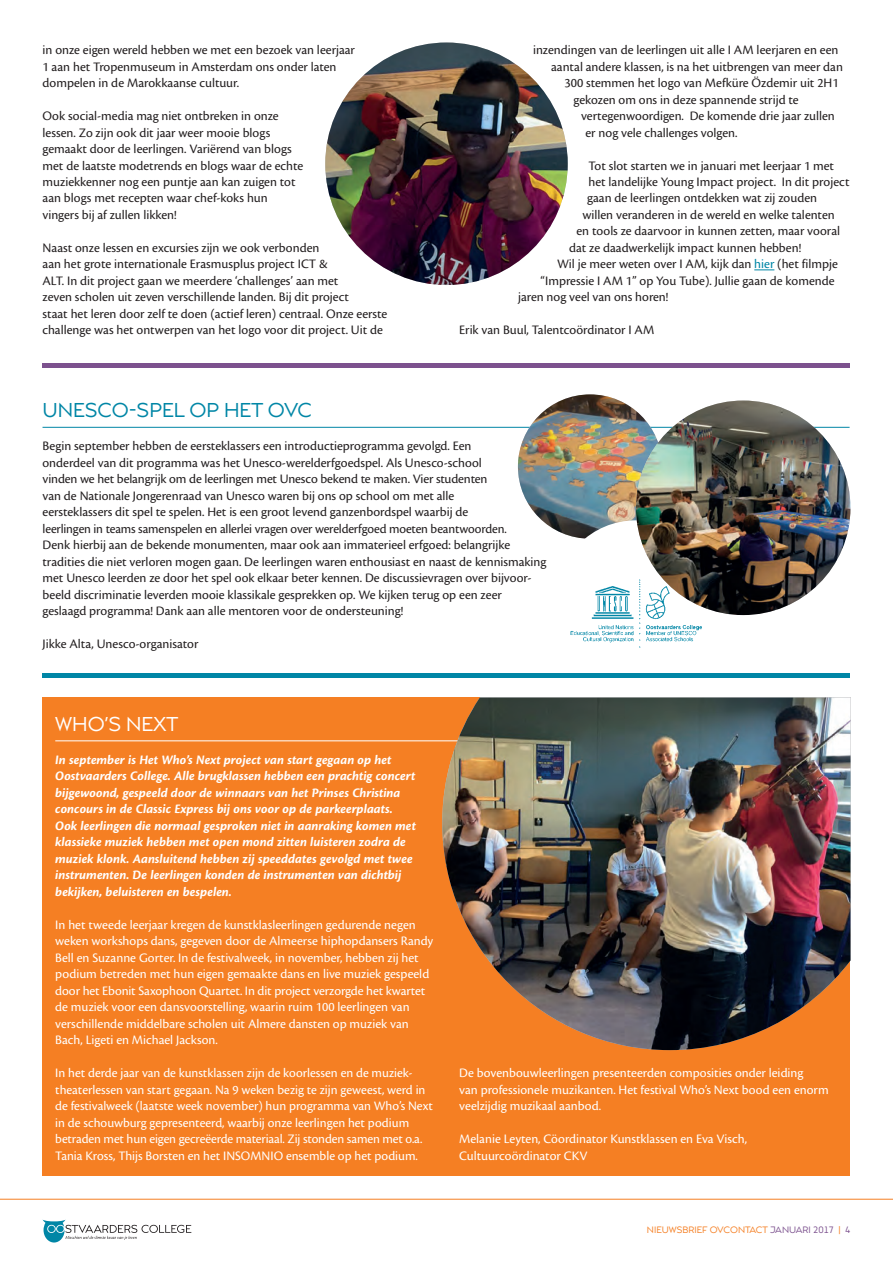
<style>
.page{position:relative;width:893px;height:1263px;background:#fff}
.page>*{position:absolute;margin:0;border:0;box-sizing:border-box;transform-origin:0 0}
.HEADING{font:19.5px "Capri Pro";color:#0086a6}
.HEADING-2{font:19.5px "Capri Pro";color:#fff}
.BODY_TXT{font:13.5px/16.5px "Cronos Pro";color:#231f20}
.BODY_TXT-2{font:13.5px/16.5px "Cronos Pro";color:#fff}
.t1{font:italic 700 13.5px/16.5px "Cronos Pro";color:#fff}
.t2{font:9px "Capri Pro";color:#f57f23}
.s1{color:#0086a6}
.s2{color:#7c518e}
</style>
<div class="page">
<svg style="left:43px;top:1220px;width:148px;height:22px"></svg>
<hr style="left:0;top:1199px;width:893px;height:1px;background:#f57f23">
<svg style="left:754px;top:270px;width:20px;height:1px"></svg>
<div style="left:43px;top:363px;width:807px;height:5px;background:#7c518e"></div>
<hr style="left:43px;top:427px;width:807px;height:1px;background:#0086a6">
<div style="left:43px;top:698px;width:807px;height:478px;background:#f57f23"></div>
<hr style="left:55px;top:740px;width:782px;height:1px;background:#fff">
<img style="left:325px;top:43px;width:243px;height:242px;border-radius:121px">
<img style="left:518px;top:394px;width:144px;height:145px;border-radius:72px">
<div style="left:556px;top:520px;width:160px;height:161px;background:#fff;border-radius:50%"></div>
<img style="left:570px;top:579px;width:134px;height:69px">
<img style="left:636px;top:401px;width:214px;height:214px;border-radius:107px">
<hr style="left:43px;top:674px;width:807px;height:4px;background:#0086a6">
<img style="left:442px;top:698px;width:408px;height:352px">
<p class="BODY_TXT" style="left:43px;top:42px;width:314px">in onze eigen wereld hebben we met een bezoek van leerjaar<br>1 aan het Tropenmuseum in Amsterdam ons onder laten dompelen in de Marokkaanse cultuur.</p>
<p class="BODY_TXT" style="left:43px;top:108px;width:262px">Ook social-media mag niet ontbreken in onze lessen. Zo zijn ook dit jaar weer mooie blogs gemaakt door de leerlingen. Variërend van blogs met de laatste modetrends en blogs waar de echte muziekkenner nog een puntje aan kan zuigen tot aan blogs met recepten waar chef-koks hun vingers bij af zullen likken!</p>
<p class="BODY_TXT" style="left:43px;top:240px;width:346px">Naast onze lessen en excursies zijn we ook verbonden<br>aan het grote internationale Erasmusplus project ICT &amp;<br>ALT. In dit project gaan we meerdere ‘challenges’ aan met<br>zeven scholen uit zeven verschillende landen. Bij dit project<br>staat het leren door zelf te doen (actief leren) centraal. Onze eerste challenge was het ontwerpen van het logo voor dit project. Uit de</p>
<p class="BODY_TXT" style="left:533px;top:42px;width:307px">inzendingen van de leerlingen uit alle I AM leerjaren en een</p>
<p class="BODY_TXT" style="left:551px;top:58px;width:293px">aantal andere klassen, is na het uitbrengen van meer dan</p>
<p class="BODY_TXT" style="left:565px;top:75px;width:276px">300 stemmen het logo van Mefküre Özdemir uit 2H1</p>
<p class="BODY_TXT" style="left:574px;top:91px;width:227px">gekozen om ons in deze spannende strijd te</p>
<p class="BODY_TXT" style="left:581px;top:108px;width:255px">vertegenwoordigen. De komende drie jaar zullen</p>
<p class="BODY_TXT" style="left:586px;top:124px;width:153px">er nog vele challenges volgen.</p>
<p class="BODY_TXT" style="left:589px;top:157px;width:247px">Tot slot starten we in januari met leerjaar 1 met</p>
<p class="BODY_TXT" style="left:589px;top:174px;width:262px">het landelijke Young Impact project. In dit project</p>
<p class="BODY_TXT" style="left:587px;top:190px;width:232px">gaan de leerlingen ontdekken wat zij zouden</p>
<p class="BODY_TXT" style="left:583px;top:207px;width:254px">willen veranderen in de wereld en welke talenten</p>
<p class="BODY_TXT" style="left:577px;top:223px;width:265px">en tools ze daarvoor in kunnen zetten, maar vooral</p>
<p class="BODY_TXT" style="left:569px;top:240px;width:234px">dat ze daadwerkelijk impact kunnen hebben!</p>
<p class="BODY_TXT" style="left:557px;top:256px;width:282px">Wil je meer weten over I AM, kijk dan <span class="s1">hier</span> (het filmpje</p>
<p class="BODY_TXT" style="left:541px;top:273px;width:296px">“Impressie I AM 1” op You Tube). Jullie gaan de komende</p>
<p class="BODY_TXT" style="left:518px;top:289px;width:152px">jaren nog veel van ons horen!</p>
<p class="BODY_TXT" style="left:459px;top:322px;width:197px">Erik van Buul, Talentcoördinator I AM</p>
<p class="HEADING" style="left:43px;top:398px;width:271px">UNESCO-SPEL OP HET OVC</p>
<p class="BODY_TXT" style="left:43px;top:438px;width:505px">Begin september hebben de eersteklassers een introductieprogramma gevolgd. Een<br>onderdeel van dit programma was het Unesco-werelderfgoedspel. Als Unesco-school<br>vinden we het belangrijk om de leerlingen met Unesco bekend te maken. Vier studenten<br>van de Nationale Jongerenraad van Unesco waren bij ons op school om met alle<br>eersteklassers dit spel te spelen. Het is een groot levend ganzenbordspel waarbij de<br>leerlingen in teams samenspelen en allerlei vragen over werelderfgoed moeten beantwoorden.<br>Denk hierbij aan de bekende monumenten, maar ook aan immaterieel erfgoed: belangrijke tradities die niet verloren mogen gaan. De leerlingen waren enthousiast en naast de kennismaking met Unesco leerden ze door het spel ook elkaar beter kennen. De discussievragen over bijvoor&shy;beeld discriminatie leverden mooie klassikale gesprekken op. We kijken terug op een zeer geslaagd programma! Dank aan alle mentoren voor de ondersteuning!</p>
<p class="BODY_TXT" style="left:43px;top:636px;width:157px">Jikke Alta, Unesco-organisator</p>
<p class="HEADING-2" style="left:55px;top:712px;width:125px">WHO’S NEXT</p>
<p class="t1" style="left:55px;top:751px;width:362px">In september is Het Who’s Next project van start gegaan op het Oostvaarders College. Alle brugklassen hebben een prachtig concert bijgewoond, gespeeld door de winnaars van het Prinses Christina concours in de Classic Express bij ons voor op de parkeerplaats.<br>Ook leerlingen die normaal gesproken niet in aanraking komen met klassieke muziek hebben met open mond zitten luisteren zodra de muziek klonk. Aansluitend hebben zij speeddates gevolgd met twee instrumenten. De leerlingen konden de instrumenten van dichtbij bekijken, beluisteren en bespelen.</p>
<p class="BODY_TXT-2" style="left:55px;top:916px;width:379px">In het tweede leerjaar kregen de kunstklasleerlingen gedurende negen weken workshops dans, gegeven door de Almeerse hiphopdansers Randy Bell en Suzanne Gorter. In de festivalweek, in november, hebben zij het podium betreden met hun eigen gemaakte dans en live muziek gespeeld door het Ebonit Saxophoon Quartet. In dit project verzorgde het kwartet de muziek voor een dansvoorstelling, waarin ruim 100 leerlingen van verschillende middelbare scholen uit Almere dansten op muziek van Bach, Ligeti en Michael Jackson.</p>
<p class="BODY_TXT-2" style="left:55px;top:1065px;width:379px">In het derde jaar van de kunstklassen zijn de koorlessen en de muziek&shy;theaterlessen van start gegaan. Na 9 weken bezig te zijn geweest, werd in de festivalweek (laatste week november) hun programma van Who’s Next in de schouwburg gepresenteerd, waarbij onze leerlingen het podium betraden met hun eigen gecreëerde materiaal. Zij stonden samen met o.a.<br>Tania Kross, Thijs Borsten en het INSOMNIO ensemble op het podium.</p>
<p class="BODY_TXT-2" style="left:459px;top:1065px;width:371px">De bovenbouwleerlingen presenteerden composities onder leiding<br>van professionele muzikanten. Het festival Who’s Next bood een enorm veelzijdig muzikaal aanbod.</p>
<p class="BODY_TXT-2" style="left:459px;top:1131px;width:289px">Melanie Leyten, Cöordinator Kunstklassen en Eva Visch,<br>Cultuurcoördinator CKV</p>
<p class="t2" style="left:647px;top:1224px;width:205px">NIEUWSBRIEF OVCONTACT <span class="s2">JANUARI 2017</span> | <span class="s2">4</span></p>
</div>
